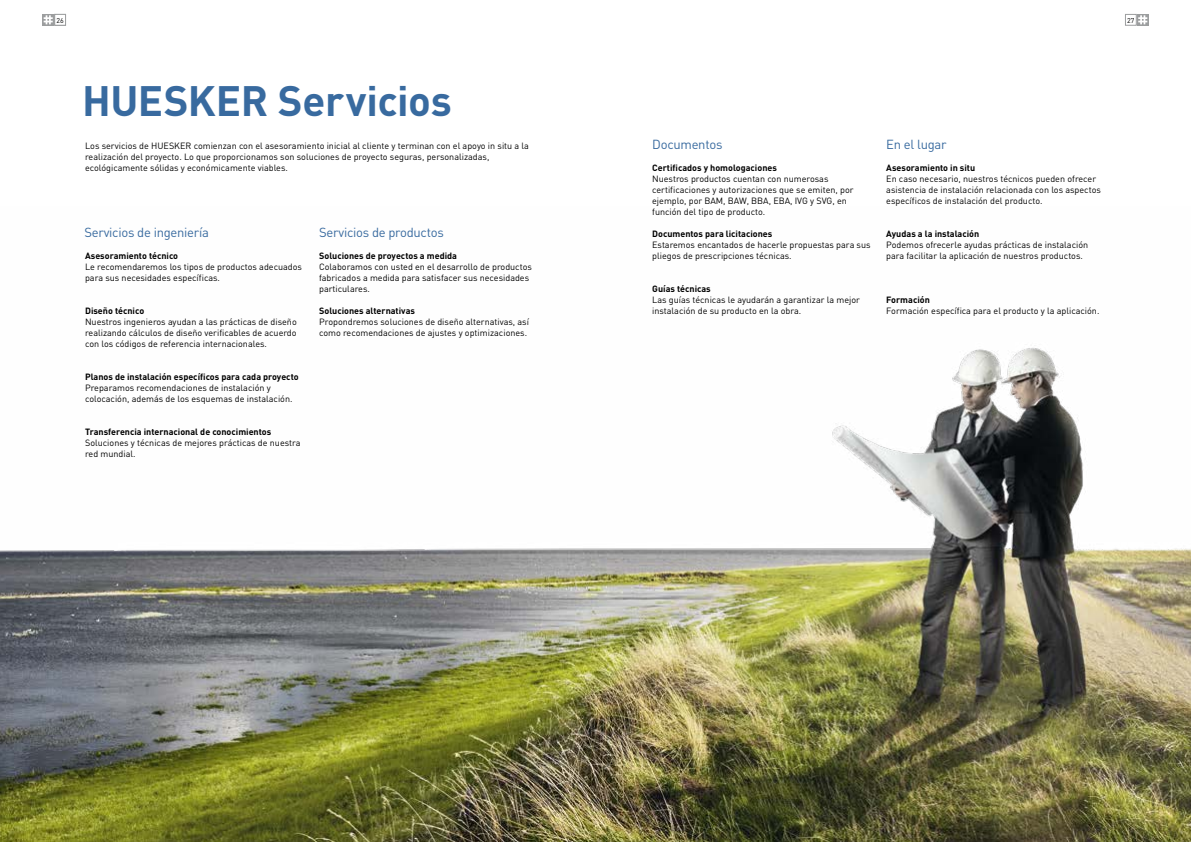
<style>
.page{position:relative;width:1191px;height:842px;background:#fff}
.page>*{position:absolute;margin:0;border:0;box-sizing:border-box;transform-origin:0 0}
.t1{font:700 42px "DIN Pro";letter-spacing:-.01em;color:#386a9f}
.t2{font:13px "DIN Pro";letter-spacing:-.02em;color:#386a9f}
.t3{font:9px/11px "DIN Pro";color:#000}
.t4{font:700 9px "DIN Pro";color:#000}
.t5{font:7px "DIN Pro";color:#000}
.t6{font:700 7px "DIN Pro";color:#000}
</style>
<div class="page">
<img style="left:0;top:348px;width:1191px;height:494px">
<svg style="left:43px;top:14px;width:11px;height:12px"></svg>
<svg style="left:44px;top:15px;width:9px;height:9px"></svg>
<div style="left:54px;top:14px;width:12px;height:12px;border:1px solid #9c9e9f"></div>
<svg style="left:1137px;top:14px;width:11px;height:12px"></svg>
<svg style="left:1138px;top:15px;width:9px;height:9px"></svg>
<div style="left:1125px;top:14px;width:11px;height:12px;border:1px solid #9c9e9f"></div>
<p class="t5" style="left:56px;top:15px;width:9px">26</p>
<p class="t5" style="left:1127px;top:15px;width:9px">27</p>
<p class="t6" style="left:56px;top:15px;width:9px">10</p>
<h1 class="t1" style="left:82px;top:68px;width:371px">HUESKER Servicios</h1>
<p class="t3" style="left:85px;top:140px;width:445px">Los servicios de HUESKER comienzan con el asesoramiento inicial al cliente y terminan con el apoyo in situ a la realización del proyecto. Lo que proporcionamos son soluciones de proyecto seguras, personalizadas, ecológicamente sólidas y económicamente viables.</p>
<h2 class="t2" style="left:84px;top:222px;width:126px">Servicios de ingeniería</h2>
<p class="t4" style="left:85px;top:249px;width:95px">Asesoramiento técnico</p>
<p class="t3" style="left:85px;top:261px;width:218px">Le recomendaremos los tipos de productos adecuados para sus necesidades específicas.</p>
<p class="t4" style="left:85px;top:304px;width:61px">Diseño técnico</p>
<p class="t3" style="left:85px;top:316px;width:213px;text-align:justify">Nuestros ingenieros ayudan a las prácticas de diseño realizando cálculos de diseño verificables de acuerdo con los códigos de referencia internacionales.</p>
<p class="t4" style="left:85px;top:370px;width:215px">Planos de instalación específicos para cada proyecto</p>
<p class="t3" style="left:85px;top:382px;width:209px">Preparamos recomendaciones de instalación y colocación, además de los esquemas de instalación.</p>
<p class="t4" style="left:85px;top:425px;width:188px">Transferencia internacional de conocimientos</p>
<p class="t3" style="left:85px;top:437px;width:217px">Soluciones y técnicas de mejores prácticas de nuestra red mundial.</p>
<h2 class="t2" style="left:319px;top:222px;width:126px">Servicios de productos</h2>
<p class="t4" style="left:319px;top:249px;width:139px">Soluciones de proyectos a medida</p>
<p class="t3" style="left:319px;top:261px;width:214px">Colaboramos con usted en el desarrollo de productos fabricados a medida para satisfacer sus necesidades particulares.</p>
<p class="t4" style="left:319px;top:304px;width:97px">Soluciones alternativas</p>
<p class="t3" style="left:319px;top:316px;width:211px">Propondremos soluciones de diseño alternativas, así como recomendaciones de ajustes y optimizaciones.</p>
<h2 class="t2" style="left:652px;top:134px;width:72px">Documentos</h2>
<h2 class="t2" style="left:886px;top:134px;width:62px">En el lugar</h2>
<p class="t4" style="left:652px;top:161px;width:126px">Certificados y homologaciones</p>
<p class="t4" style="left:886px;top:161px;width:90px">Asesoramiento in situ</p>
<p class="t3" style="left:652px;top:173px;width:203px">Nuestros productos cuentan con numerosas certificaciones y autorizaciones que se emiten, por ejemplo, por BAM, BAW, BBA, EBA, IVG y SVG, en función del tipo de producto.</p>
<p class="t4" style="left:652px;top:227px;width:122px">Documentos para licitaciones</p>
<p class="t3" style="left:652px;top:239px;width:220px">Estaremos encantados de hacerle propuestas para sus pliegos de prescripciones técnicas.</p>
<p class="t4" style="left:652px;top:282px;width:60px">Guías técnicas</p>
<p class="t3" style="left:652px;top:294px;width:209px">Las guías técnicas le ayudarán a garantizar la mejor instalación de su producto en la obra.</p>
<p class="t3" style="left:886px;top:173px;width:216px">En caso necesario, nuestros técnicos pueden ofrecer asistencia de instalación relacionada con los aspectos específicos de instalación del producto.</p>
<p class="t4" style="left:886px;top:227px;width:94px">Ayudas a la instalación</p>
<p class="t3" style="left:886px;top:239px;width:203px">Podemos ofrecerle ayudas prácticas de instalación para facilitar la aplicación de nuestros productos.</p>
<p class="t4" style="left:886px;top:293px;width:45px">Formación</p>
<p class="t3" style="left:886px;top:305px;width:215px">Formación específica para el producto y la aplicación.</p>
</div>
